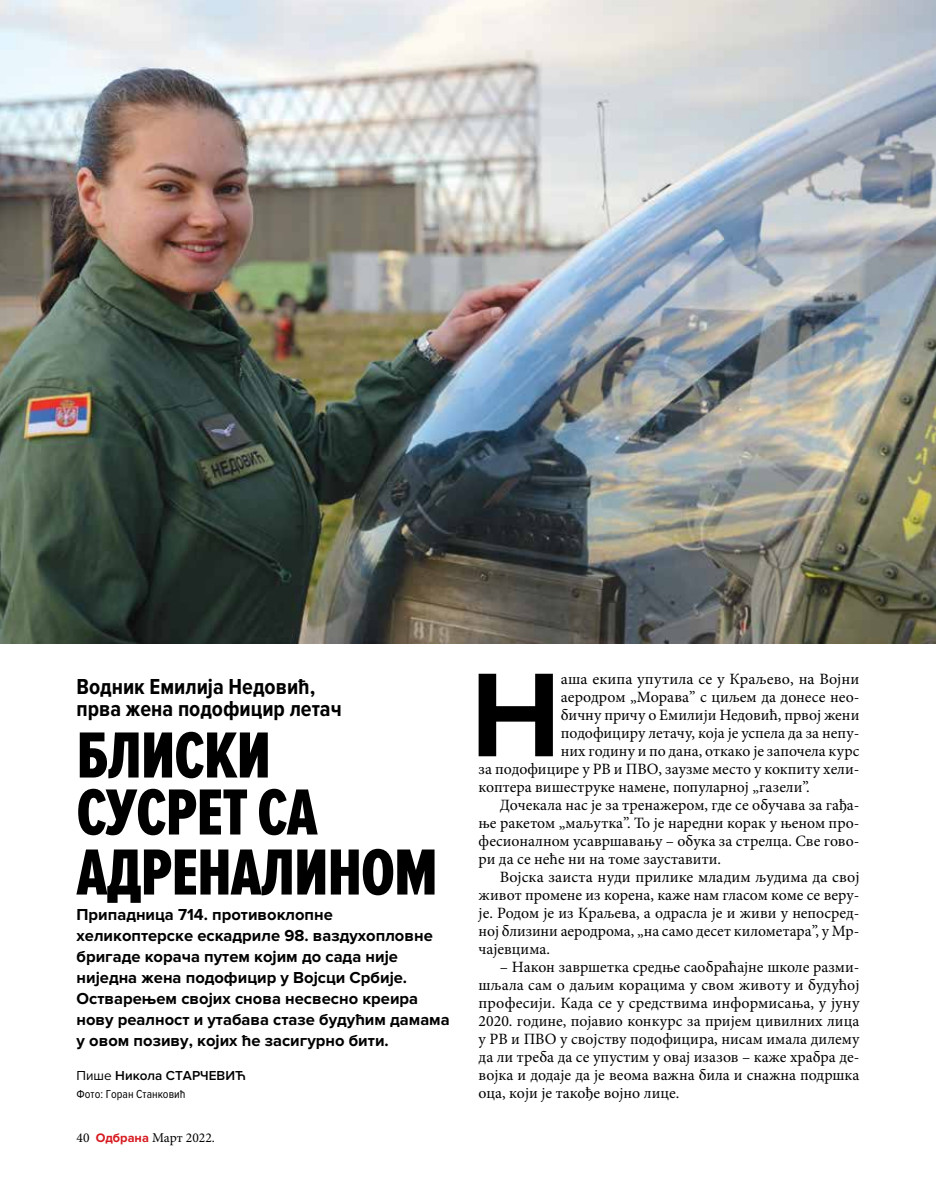
<style>
.page{position:relative;width:936px;height:1191px;background:#fff}
.page>*{position:absolute;margin:0;border:0;box-sizing:border-box;transform-origin:0 0}
.t1{font:700 123.75px "Proxima Nova";color:#000}
.t2{font:67.5px/58.5px "Proxima Nova Ex Cn Extrabld";letter-spacing:-.01em;color:#000}
.t3{font:700 22.5px/22.5px "Proxima Nova Cond";color:#000}
.t4{font:700 16.5px/21px "Proxima Nova";color:#000}
.t5{font:15.75px/18px "Minion Pro";color:#000;text-align:justify}
.t6{font:600 13.5px "Proxima Nova";color:#000}
.t7{font:13.5px "Minion Pro";color:#000}
.t8{font:12px "Proxima Nova Cond";color:#000}
.s1{font-weight:400}
.s2{font-family:"Proxima Nova";font-weight:700;font-size:12.75px;color:#d71920}
</style>
<div class="page">
<img style="left:0;top:0;width:935px;height:644px">
<h3 class="t3" style="left:77px;top:675px;width:267px">Водник Емилија Недовић, прва жена подофицир летач</h3>
<h2 class="t2" style="left:77px;top:728px;width:362px">БЛИСКИ<br>СУСРЕТ СА<br>АДРЕНАЛИНОМ</h2>
<p class="t4" style="left:77px;top:904px;width:374px">Припадница 714. противоклопне хеликоптерске ескадриле 98. ваздухопловне бригаде корача путем којим до сада није ниједна жена подофицир у Војсци Србије.<br>Остварењем својих снова несвесно креира нову реалност и утабава стазе будућим дамама у овом позиву, којих ће засигурно бити.</p>
<p class="t6" style="left:77px;top:1068px;width:171px"><span class="s1">Пише</span> Никола СТАРЧЕВИЋ</p>
<p class="t8" style="left:77px;top:1087px;width:110px">Фото: Горан Станковић</p>
<p class="t7" style="left:77px;top:1129px;width:140px">40 <span class="s2">Одбрана</span> Март 2022.</p>
<h1 class="t1" style="left:470px;top:644px;width:92px">Н</h1>
<p class="t5" style="left:561px;top:670px;width:300px">аша екипа упутила се у Краљево, на Војни</p>
<p class="t5" style="left:561px;top:688px;width:300px">аеродром „Морава” с циљем да донесе нео-</p>
<p class="t5" style="left:561px;top:706px;width:300px">бичну причу о Емилији Недовић, првој жени</p>
<p class="t5" style="left:561px;top:724px;width:300px">подофициру летачу, која је успела да за непу-</p>
<p class="t5" style="left:561px;top:742px;width:300px">них годину и по дана, откако је започела курс</p>
<p class="t5" style="left:478px;top:760px;width:382px">за подофицире у РВ и ПВО, заузме место у кокпиту хели-</p>
<p class="t5" style="left:478px;top:778px;width:332px">коптера вишеструке намене, популарној „газели”.</p>
<p class="t5" style="left:500px;top:796px;width:361px">Дочекала нас је за тренажером, где се обучава за гађа-</p>
<p class="t5" style="left:478px;top:814px;width:382px">ње ракетом „маљутка”. То је наредни корак у њеном про-</p>
<p class="t5" style="left:478px;top:832px;width:382px">фесионалном усавршавању – обука за стрелца. Све гово-</p>
<p class="t5" style="left:478px;top:850px;width:244px">ри да се неће ни на томе зауставити.</p>
<p class="t5" style="left:500px;top:868px;width:361px">Војска заиста нуди прилике младим људима да свој</p>
<p class="t5" style="left:478px;top:886px;width:382px">живот промене из корена, каже нам гласом коме се веру-</p>
<p class="t5" style="left:478px;top:904px;width:382px">је. Родом је из Краљева, а одрасла је и живи у непосред-</p>
<p class="t5" style="left:478px;top:922px;width:382px">ној близини аеродрома, „на само десет километара”, у Мр-</p>
<p class="t5" style="left:478px;top:940px;width:73px">чајевцима.</p>
<p class="t5" style="left:478px;top:958px;width:382px;text-indent:21px">– Након завршетка средње саобраћајне школе разми&shy;шљала сам о даљим корацима у свом животу и будућој професији. Када се у средствима информисања, у јуну 2020. године, појавио конкурс за пријем цивилних лица у РВ и ПВО у својству подофицира, нисам имала дилему да ли треба да се упустим у овај изазов – каже храбра де&shy;војка и додаје да је веома важна била и снажна подршка оца, који је такође војно лице.</p>
</div>
